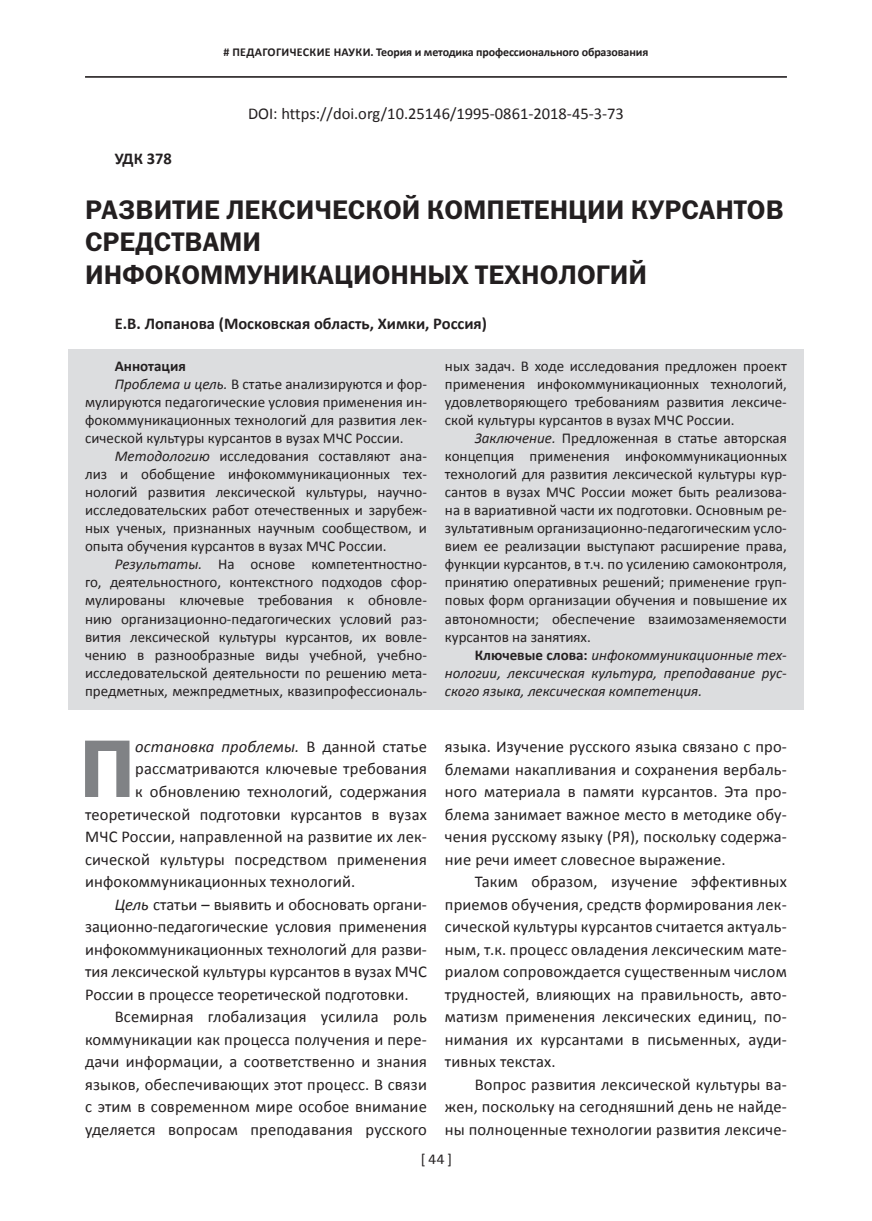
<style>
.page{position:relative;width:872px;height:1221px;background:#fff}
.page>*{position:absolute;margin:0;border:0;box-sizing:border-box;transform-origin:0 0}
.t1{font:82.05px "ez Franklin Goth Demi";color:#808285}
.t2{font:27px/32.4px "ez Franklin Goth Demi";color:#231f20}
.t3{font:16.5px/22.5px "Calibri";letter-spacing:.01em;color:#231f20;text-align:justify}
.t4{font:700 16.5px "Calibri";color:#231f20}
.t5{font:italic 16.5px "Calibri";letter-spacing:.01em;color:#231f20}
.t6{font:15px/18px "Calibri";color:#231f20;text-align:justify}
.t7{font:italic 15px/18px "Calibri";color:#231f20;text-align:justify}
.t8{font:700 15px "Calibri";color:#231f20}
.t9{font:700 12px "Calibri";letter-spacing:-.01em;color:#231f20}
.s1{font-style:italic}
.s2{font-weight:700;font-style:normal}
.s3{font-style:normal}
</style>
<div class="page">
<div style="left:68px;top:350px;width:736px;height:360px;background:#dcdddf"></div>
<hr style="left:85px;top:76px;width:702px;height:1px;background:#231f20">
<hr style="left:85px;top:77px;width:702px;height:1px;background:#231f20">
<p class="t9" style="left:224px;top:45px;width:426px"># ПЕДАГОГИЧЕСКИЕ НАУКИ. Теория и методика профессионального образования</p>
<p class="t3" style="left:248px;top:102px;width:377px">DOI: https://doi.org/10.25146/1995-0861-2018-45-3-73</p>
<p class="t4" style="left:115px;top:148px;width:59px">УДК 378</p>
<h2 class="t2" style="left:85px;top:193px;width:700px">РАЗВИТИЕ ЛЕКСИЧЕСКОЙ КОМПЕТЕНЦИИ КУРСАНТОВ<br>СРЕДСТВАМИ<br>ИНФОКОММУНИКАЦИОННЫХ ТЕХНОЛОГИЙ</h2>
<p class="t4" style="left:115px;top:312px;width:373px">Е.В. Лопанова (Московская область, Химки, Россия)</p>
<p class="t8" style="left:115px;top:357px;width:72px">Аннотация</p>
<p class="t6" style="left:115px;top:375px;width:314px"><span class="s1">Проблема и цель.</span> В статье анализируются и фор-</p>
<p class="t6" style="left:85px;top:393px;width:343px">мулируются педагогические условия применения ин-</p>
<p class="t6" style="left:85px;top:411px;width:343px">фокоммуникационных технологий для развития лек-</p>
<p class="t6" style="left:85px;top:429px;width:320px">сической культуры курсантов в вузах МЧС России.</p>
<p class="t6" style="left:115px;top:447px;width:314px"><span class="s1">Методологию</span> исследования составляют ана-</p>
<p class="t6" style="left:85px;top:465px;width:343px">лиз и обобщение инфокоммуникационных тех-</p>
<p class="t6" style="left:85px;top:483px;width:343px">нологий развития лексической культуры, научно-</p>
<p class="t6" style="left:85px;top:501px;width:343px">исследовательских работ отечественных и зарубеж-</p>
<p class="t6" style="left:85px;top:519px;width:343px">ных ученых, признанных научным сообществом, и</p>
<p class="t6" style="left:85px;top:537px;width:303px">опыта обучения курсантов в вузах МЧС России.</p>
<p class="t6" style="left:115px;top:555px;width:314px"><span class="s1">Результаты.</span> На основе компетентностно-</p>
<p class="t6" style="left:85px;top:573px;width:343px">го, деятельностного, контекстного подходов сфор-</p>
<p class="t6" style="left:85px;top:591px;width:343px">мулированы ключевые требования к обновле-</p>
<p class="t6" style="left:85px;top:609px;width:343px">нию организационно-педагогических условий раз-</p>
<p class="t6" style="left:85px;top:627px;width:343px">вития лексической культуры курсантов, их вовле-</p>
<p class="t6" style="left:85px;top:645px;width:343px">чению в разнообразные виды учебной, учебно-</p>
<p class="t6" style="left:85px;top:663px;width:343px">исследовательской деятельности по решению мета-</p>
<p class="t6" style="left:85px;top:681px;width:343px">предметных, межпредметных, квазипрофессиональ-</p>
<p class="t6" style="left:445px;top:357px;width:343px">ных задач. В ходе исследования предложен проект применения инфокоммуникационных технологий, удовлетворяющего требованиям развития лексиче&shy;ской культуры курсантов в вузах МЧС России.</p>
<p class="t6" style="left:445px;top:429px;width:343px;text-indent:30px"><span class="s1">Заключение.</span> Предложенная в статье авторская концепция применения инфокоммуникационных технологий для развития лексической культуры кур&shy;сантов в вузах МЧС России может быть реализова&shy;на в вариативной части их подготовки. Основным ре&shy;зультативным организационно-педагогическим усло&shy;вием ее реализации выступают расширение права, функции курсантов, в т.ч. по усилению самоконтроля, принятию оперативных решений; применение груп&shy;повых форм организации обучения и повышение их автономности; обеспечение взаимозаменяемости курсантов на занятиях.</p>
<p class="t7" style="left:445px;top:645px;width:343px;text-indent:30px"><span class="s2">Ключевые слова:</span> инфокоммуникационные тех&shy;нологии, лексическая культура, преподавание рус&shy;ского языка, лексическая компетенция.</p>
<h1 class="t1" style="left:79px;top:722px;width:57px">П</h1>
<p class="t5" style="left:135px;top:735px;width:293px">остановка проблемы. <span class="s3">В данной статье</span></p>
<p class="t3" style="left:135px;top:757px;width:293px">рассматриваются ключевые требования</p>
<p class="t3" style="left:135px;top:780px;width:293px">к обновлению технологий, содержания</p>
<p class="t3" style="left:85px;top:802px;width:343px">теоретической подготовки курсантов в вузах</p>
<p class="t3" style="left:85px;top:825px;width:343px">МЧС России, направленной на развитие их лек-</p>
<p class="t3" style="left:85px;top:847px;width:343px">сической культуры посредством применения</p>
<p class="t3" style="left:85px;top:870px;width:272px">инфокоммуникационных технологий.</p>
<p class="t3" style="left:115px;top:892px;width:314px"><span class="s1">Цель</span> статьи – выявить и обосновать органи-</p>
<p class="t3" style="left:85px;top:915px;width:343px">зационно-педагогические условия применения</p>
<p class="t3" style="left:85px;top:937px;width:343px">инфокоммуникационных технологий для разви-</p>
<p class="t3" style="left:85px;top:960px;width:343px">тия лексической культуры курсантов в вузах МЧС</p>
<p class="t3" style="left:85px;top:982px;width:325px">России в процессе теоретической подготовки.</p>
<p class="t3" style="left:115px;top:1005px;width:313px">Всемирная глобализация усилила роль</p>
<p class="t3" style="left:85px;top:1027px;width:343px">коммуникации как процесса получения и пере-</p>
<p class="t3" style="left:85px;top:1050px;width:343px">дачи информации, а соответственно и знания</p>
<p class="t3" style="left:85px;top:1072px;width:343px">языков, обеспечивающих этот процесс. В связи</p>
<p class="t3" style="left:85px;top:1095px;width:343px">с этим в современном мире особое внимание</p>
<p class="t3" style="left:85px;top:1117px;width:343px">уделяется вопросам преподавания русского</p>
<p class="t3" style="left:445px;top:735px;width:343px">языка. Изучение русского языка связано с про&shy;блемами накапливания и сохранения вербаль&shy;ного материала в памяти курсантов. Эта про&shy;блема занимает важное место в методике обу&shy;чения русскому языку (РЯ), поскольку содержа&shy;ние речи имеет словесное выражение.</p>
<p class="t3" style="left:445px;top:870px;width:343px;text-indent:30px">Таким образом, изучение эффективных приемов обучения, средств формирования лек&shy;сической культуры курсантов считается актуаль&shy;ным, т.к. процесс овладения лексическим мате&shy;риалом сопровождается существенным числом трудностей, влияющих на правильность, авто&shy;матизм применения лексических единиц, по&shy;нимания их курсантами в письменных, ауди&shy;тивных текстах.</p>
<p class="t3" style="left:445px;top:1073px;width:343px;text-indent:30px">Вопрос развития лексической культуры ва&shy;жен, поскольку на сегодняшний день не найде&shy;ны полноценные технологии развития лексиче-</p>
<p class="t6" style="left:421px;top:1149px;width:33px">[ 44 ]</p>
</div>
